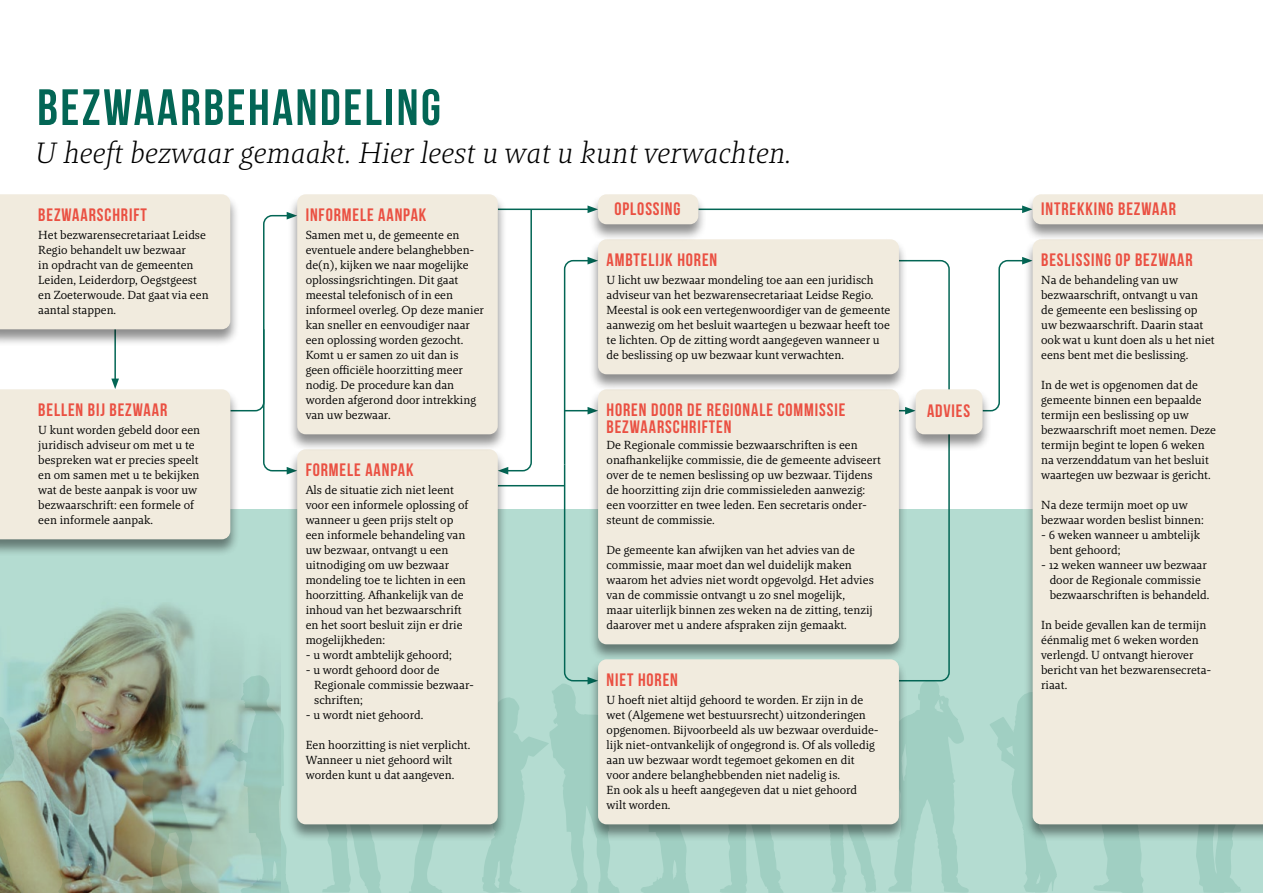
<style>
.page{position:relative;width:1263px;height:893px;background:#fff}
.page>*{position:absolute;margin:0;border:0;box-sizing:border-box;transform-origin:0 0}
.t1{font:700 51px "Bebas Neue";letter-spacing:.05em;color:#036655}
.t2{font:italic 300 30px "Brando";letter-spacing:.01em;color:#000}
.t3{font:700 18px/16.5px "Bebas Neue";letter-spacing:.05em;color:#ea5042}
.t4{font:12px/15px "Brando";color:#000}
</style>
<div class="page">
<div style="left:0;top:509px;width:1263px;height:384px;background:#b4dcd1"></div>
<svg style="left:322px;top:842px;width:59px;height:51px"></svg>
<svg style="left:409px;top:842px;width:33px;height:51px"></svg>
<svg style="left:720px;top:842px;width:63px;height:51px"></svg>
<svg style="left:280px;top:686px;width:9px;height:207px"></svg>
<svg style="left:830px;top:842px;width:46px;height:51px"></svg>
<svg style="left:990px;top:696px;width:67px;height:197px"></svg>
<svg style="left:1094px;top:842px;width:50px;height:51px"></svg>
<svg style="left:1196px;top:842px;width:45px;height:51px"></svg>
<hr style="left:698px;top:209px;width:326px;height:1px;background:#036655">
<svg style="left:888px;top:259px;width:81px;height:634px"></svg>
<svg style="left:482px;top:205px;width:207px;height:688px"></svg>
<svg style="left:992px;top:257px;width:31px;height:155px"></svg>
<hr style="left:498px;top:485px;width:67px;height:1px;background:#036655">
<div style="left:0;top:389px;width:240px;height:168px;background:#000;opacity:.45"></div>
<svg style="left:0;top:194px;width:288px;height:345px"></svg>
<div style="left:288px;top:449px;width:219px;height:393px;background:#000;opacity:.45"></div>
<div style="left:297px;top:449px;width:201px;height:375px;background:#f1ebde;border-radius:9px"></div>
<div style="left:589px;top:389px;width:319px;height:273px;background:#000;opacity:.45"></div>
<div style="left:598px;top:389px;width:301px;height:255px;background:#f1ebde;border-radius:9px"></div>
<div style="left:589px;top:239px;width:319px;height:153px;background:#000;opacity:.45"></div>
<div style="left:598px;top:239px;width:301px;height:135px;background:#f1ebde;border-radius:9px"></div>
<div style="left:589px;top:659px;width:319px;height:183px;background:#000;opacity:.45"></div>
<div style="left:598px;top:659px;width:301px;height:165px;background:#f1ebde;border-radius:9px"></div>
<div style="left:589px;top:194px;width:118px;height:48px;background:#000;opacity:.45"></div>
<div style="left:598px;top:194px;width:100px;height:30px;background:#f1ebde;border-radius:9px"></div>
<div style="left:1023px;top:239px;width:240px;height:603px;background:#000;opacity:.45"></div>
<div style="left:1033px;top:242px;width:230px;height:582px;background:#f1ebde"></div>
<div style="left:906px;top:389px;width:86px;height:63px;background:#000;opacity:.45"></div>
<div style="left:916px;top:389px;width:66px;height:45px;background:#f1ebde;border-radius:9px"></div>
<div style="left:288px;top:194px;width:219px;height:258px;background:#000;opacity:.45"></div>
<div style="left:297px;top:194px;width:201px;height:240px;background:#f1ebde;border-radius:9px"></div>
<div style="left:1023px;top:194px;width:240px;height:48px;background:#000;opacity:.45"></div>
<svg style="left:1022px;top:194px;width:241px;height:30px;background:#efeade"></svg>
<img style="left:0;top:604px;width:280px;height:289px">
<h1 class="t1" style="left:37px;top:79px;width:405px">BEZWAARBEHANDELING</h1>
<h2 class="t2" style="left:35px;top:135px;width:758px">U heeft bezwaar gemaakt. Hier leest u wat u kunt verwachten.</h2>
<h3 class="t3" style="left:38px;top:207px;width:110px">BEZWAARSCHRIFT</h3>
<p class="t4" style="left:38px;top:228px;width:172px">Het bezwarensecretariaat Leidse<br>Regio behandelt uw bezwaar<br>in opdracht van de gemeenten<br>Leiden, Leiderdorp, Oegstgeest en Zoeterwoude. Dat gaat via een aantal stappen.</p>
<h3 class="t3" style="left:38px;top:402px;width:131px">BELLEN BIJ BEZWAAR</h3>
<p class="t4" style="left:38px;top:423px;width:163px">U kunt worden gebeld door een juridisch adviseur om met u te bespreken wat er precies speelt en om samen met u te bekijken wat de beste aanpak is voor uw bezwaarschrift: een formele of een informele aanpak.</p>
<h3 class="t3" style="left:306px;top:207px;width:122px">INFORMELE AANPAK</h3>
<p class="t4" style="left:306px;top:228px;width:180px">Samen met u, de gemeente en eventuele andere belanghebben&shy;de(n), kijken we naar mogelijke oplossingsrichtingen. Dit gaat meestal telefonisch of in een informeel overleg. Op deze manier kan sneller en eenvoudiger naar een oplossing worden gezocht.<br>Komt u er samen zo uit dan is geen officiële hoorzitting meer nodig. De procedure kan dan worden afgerond door intrekking van uw bezwaar.</p>
<h3 class="t3" style="left:306px;top:462px;width:109px">FORMELE AANPAK</h3>
<p class="t4" style="left:306px;top:483px;width:164px">Als de situatie zich niet leent voor een informele oplossing of wanneer u geen prijs stelt op een informele behandeling van uw bezwaar, ontvangt u een uitnodiging om uw bezwaar mondeling toe te lichten in een hoorzitting. Afhankelijk van de inhoud van het bezwaarschrift en het soort besluit zijn er drie mogelijkheden:</p>
<p class="t4" style="left:306px;top:648px;width:148px">- u wordt ambtelijk gehoord;</p>
<p class="t4" style="left:314px;top:663px;width:161px;text-indent:-9px">- u wordt gehoord door de<br>Regionale commissie bezwaar&shy;schriften;</p>
<p class="t4" style="left:306px;top:708px;width:119px">- u wordt niet gehoord.</p>
<p class="t4" style="left:306px;top:738px;width:166px">Een hoorzitting is niet verplicht.<br>Wanneer u niet gehoord wilt worden kunt u dat aangeven.</p>
<h3 class="t3" style="left:615px;top:200px;width:67px">OPLOSSING</h3>
<h3 class="t3" style="left:606px;top:252px;width:112px">AMBTELIJK HOREN</h3>
<p class="t4" style="left:606px;top:273px;width:285px">U licht uw bezwaar mondeling toe aan een juridisch adviseur van het bezwarensecretariaat Leidse Regio.<br>Meestal is ook een vertegenwoordiger van de gemeente aanwezig om het besluit waartegen u bezwaar heeft toe te lichten. Op de zitting wordt aangegeven wanneer u de beslissing op uw bezwaar kunt verwachten.</p>
<h3 class="t3" style="left:606px;top:402px;width:240px">HOREN DOOR DE REGIONALE COMMISSIE<br>BEZWAARSCHRIFTEN</h3>
<p class="t4" style="left:606px;top:438px;width:276px">De Regionale commissie bezwaarschriften is een onafhankelijke commissie, die de gemeente adviseert over de te nemen beslissing op uw bezwaar. Tijdens de hoorzitting zijn drie commissieleden aanwezig: een voorzitter en twee leden. Een secretaris onder&shy;steunt de commissie.</p>
<p class="t4" style="left:606px;top:543px;width:269px">De gemeente kan afwijken van het advies van de commissie, maar moet dan wel duidelijk maken waarom het advies niet wordt opgevolgd. Het advies van de commissie ontvangt u zo snel mogelijk, maar uiterlijk binnen zes weken na de zitting, tenzij daarover met u andere afspraken zijn gemaakt.</p>
<h3 class="t3" style="left:606px;top:672px;width:73px">NIET HOREN</h3>
<p class="t4" style="left:606px;top:693px;width:274px">U hoeft niet altijd gehoord te worden. Er zijn in de wet (Algemene wet bestuursrecht) uitzonderingen opgenomen. Bijvoorbeeld als uw bezwaar overduide&shy;lijk niet-ontvankelijk of ongegrond is. Of als volledig aan uw bezwaar wordt tegemoet gekomen en dit voor andere belanghebbenden niet nadelig is.<br>En ook als u heeft aangegeven dat u niet gehoord wilt worden.</p>
<h3 class="t3" style="left:927px;top:402px;width:45px">ADVIES</h3>
<h3 class="t3" style="left:1041px;top:200px;width:136px">INTREKKING BEZWAAR</h3>
<h3 class="t3" style="left:1041px;top:252px;width:153px">BESLISSING OP BEZWAAR</h3>
<p class="t4" style="left:1041px;top:273px;width:175px">Na de behandeling van uw bezwaarschrift, ontvangt u van<br>de gemeente een beslissing op uw bezwaarschrift. Daarin staat ook wat u kunt doen als u het niet eens bent met die beslissing.</p>
<p class="t4" style="left:1041px;top:378px;width:177px">In de wet is opgenomen dat de gemeente binnen een bepaalde termijn een beslissing op uw bezwaarschrift moet nemen. Deze termijn begint te lopen 6 weken na verzenddatum van het besluit waartegen uw bezwaar is gericht.</p>
<p class="t4" style="left:1041px;top:498px;width:164px">Na deze termijn moet op uw bezwaar worden beslist binnen:</p>
<p class="t4" style="left:1050px;top:528px;width:152px;text-indent:-9px">- 6 weken wanneer u ambtelijk bent gehoord;</p>
<p class="t4" style="left:1050px;top:558px;width:161px;text-indent:-9px">- 12 weken wanneer uw bezwaar door de Regionale commissie bezwaarschriften is behandeld.</p>
<p class="t4" style="left:1041px;top:618px;width:172px">In beide gevallen kan de termijn éénmalig met 6 weken worden verlengd. U ontvangt hierover bericht van het bezwarensecreta&shy;riaat.</p>
</div>
